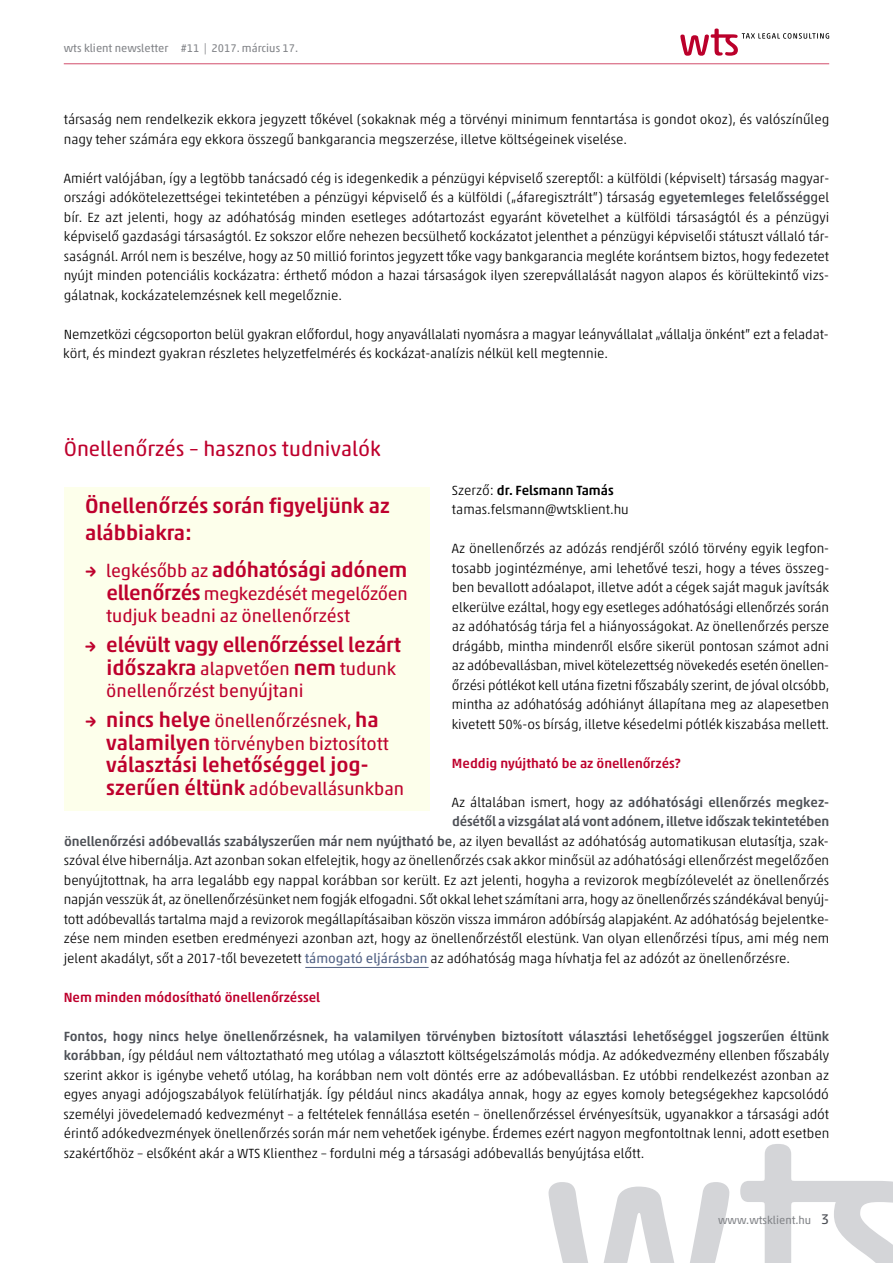
<style>
.page{position:relative;width:893px;height:1263px;background:#fff}
.page>*{position:absolute;margin:0;border:0;box-sizing:border-box;transform-origin:0 0}
.t1{font:500 21px/27px "Akko Pro";color:#be002d}
.t2{font:21px "Akko Rounded Pro";color:#be002d}
.t3{font:18px/22.5px "Akko Pro";color:#be002d}
.t4{font:300 13.5px/19.5px "Akko Pro";color:#000}
.t5{font:500 13.5px "Akko Pro";letter-spacing:-.01em;color:#4e5157}
.t6{font:500 13.5px "Akko Pro";color:#be002d}
.t7{font:11.25px "Akko Pro";color:#838589}
.s1{font-weight:500;color:#4e5157}
.s2{font-weight:500}
.s3{font-weight:300;color:#000}
.s4{font-weight:400;color:#516184}
.s5{font-family:"Akko Rounded Pro";font-size:18px}
.s6{font-weight:400;font-size:18px}
.s7{font-weight:500;font-size:21px}
.s8{font-family:"Akko Rounded Pro";font-weight:500}
.s9{font-size:14.25px;color:#4e5157}
</style>
<div class="page">
<svg style="left:549px;top:1182px;width:180px;height:81px"></svg>
<svg style="left:740px;top:1144px;width:153px;height:119px"></svg>
<svg style="left:680px;top:29px;width:149px;height:27px"></svg>
<hr style="left:64px;top:64px;width:765px;height:1px;background:#d24d6c">
<div style="left:64px;top:487px;width:365px;height:323px;background:#fdffeb"></div>
<hr style="left:305px;top:967px;width:124px;height:1px;background:#516184">
<p class="t7" style="left:64px;top:42px;width:236px">wts klient newsletter #11 | 2017. március 17.</p>
<p class="t4" style="left:64px;top:109px;width:767px">társaság nem rendelkezik ekkora jegyzett tőkével (sokaknak még a törvényi minimum fenntartása is gondot okoz), és valószínűleg nagy teher számára egy ekkora összegű bankgarancia megszerzése, illetve költségeinek viselése.</p>
<p class="t4" style="left:64px;top:168px;width:767px;text-align:justify">Amiért valójában, így a legtöbb tanácsadó cég is idegenkedik a pénzügyi képviselő szereptől: a külföldi (képviselt) társaság magyar&shy;országi adókötelezettségei tekintetében a pénzügyi képviselő és a külföldi („áfaregisztrált”) társaság <span class="s1">egyetemleges felelősség</span>gel bír. Ez azt jelenti, hogy az adóhatóság minden esetleges adótartozást egyaránt követelhet a külföldi társaságtól és a pénzügyi képviselő gazdasági társaságtól. Ez sokszor előre nehezen becsülhető kockázatot jelenthet a pénzügyi képviselői státuszt vállaló tár&shy;saságnál. Arról nem is beszélve, hogy az 50 millió forintos jegyzett tőke vagy bankgarancia megléte korántsem biztos, hogy fedezetet nyújt minden potenciális kockázatra: érthető módon a hazai társaságok ilyen szerepvállalását nagyon alapos és körültekintő vizs&shy;gálatnak, kockázatelemzésnek kell megelőznie.</p>
<p class="t4" style="left:63px;top:324px;width:767px">Nemzetközi cégcsoporton belül gyakran előfordul, hogy anyavállalati nyomásra a magyar leányvállalat „vállalja önként” ezt a feladat&shy;kört, és mindezt gyakran részletes helyzetfelmérés és kockázat-analízis nélkül kell megtennie.</p>
<h1 class="t2" style="left:64px;top:435px;width:319px">Önellenőrzés – hasznos tudnivalók</h1>
<p class="t4" style="left:452px;top:480px;width:178px">Szerző: <span class="s2">dr. Felsmann Tamás </span>tamas.felsmann@wtsklient.hu</p>
<p class="t4" style="left:452px;top:538px;width:379px;text-align:justify">Az önellenőrzés az adózás rendjéről szóló törvény egyik legfon&shy;tosabb jogintézménye, ami lehetővé teszi, hogy a téves összeg&shy;ben bevallott adóalapot, illetve adót a cégek saját maguk javítsák elkerülve ezáltal, hogy egy esetleges adóhatósági ellenőrzés során az adóhatóság tárja fel a hiányosságokat. Az önellenőrzés persze drágább, mintha mindenről elsőre sikerül pontosan számot adni az adóbevallásban,mivel kötelezettség növekedés esetén önellen&shy;őrzési pótlékot kell utána fizetni főszabály szerint, de jóval olcsóbb, mintha az adóhatóság adóhiányt állapítana meg az alapesetben kivetett 50%-os bírság, illetve késedelmi pótlék kiszabása mellett.</p>
<p class="t6" style="left:452px;top:755px;width:230px">Meddig nyújtható be az önellenőrzés?</p>
<p class="t5" style="left:452px;top:794px;width:379px"><span class="s3">Az általában ismert, hogy</span> az adóhatósági ellenőrzés megkez-</p>
<p class="t5" style="left:452px;top:813px;width:379px">désétől a vizsgálat alá vont adónem,illetve időszak tekintetében</p>
<p class="t4" style="left:64px;top:831px;width:766px"><span class="s1">önellenőrzési adóbevallás szabályszerűen már nem nyújtható be</span>, az ilyen bevallást az adóhatóság automatikusan elutasítja, szak-</p>
<p class="t4" style="left:64px;top:850px;width:767px">szóval élve hibernálja. Azt azonban sokan elfelejtik, hogy az önellenőrzés csak akkor minősül az adóhatósági ellenőrzést megelőzően</p>
<p class="t4" style="left:64px;top:870px;width:767px">benyújtottnak, ha arra legalább egy nappal korábban sor került. Ez azt jelenti, hogyha a revizorok megbízólevelét az önellenőrzés</p>
<p class="t4" style="left:64px;top:889px;width:767px">napján vesszük át, az önellenőrzésünket nem fogják elfogadni. Sőt okkal lehet számítani arra, hogy az önellenőrzés szándékával benyúj-</p>
<p class="t4" style="left:64px;top:909px;width:767px">tott adóbevallás tartalma majd a revizorok megállapításaiban köszön vissza immáron adóbírság alapjaként. Az adóhatóság bejelentke-</p>
<p class="t4" style="left:64px;top:928px;width:767px">zése nem minden esetben eredményezi azonban azt, hogy az önellenőrzéstől elestünk. Van olyan ellenőrzési típus, ami még nem</p>
<p class="t4" style="left:64px;top:948px;width:728px">jelent akadályt, sőt a 2017-től bevezetett <span class="s4">támogató eljárásban</span> az adóhatóság maga hívhatja fel az adózót az önellenőrzésre.</p>
<p class="t6" style="left:64px;top:989px;width:258px">Nem minden módosítható önellenőrzéssel</p>
<p class="t4" style="left:64px;top:1026px;width:767px;text-align:justify"><span class="s1">Fontos, hogy nincs helye önellenőrzésnek, ha valamilyen törvényben biztosított választási lehetőséggel jogszerűen éltünk korábban</span>, így például nem változtatható meg utólag a választott költségelszámolás módja. Az adókedvezmény ellenben főszabály szerint akkor is igénybe vehető utólag, ha korábban nem volt döntés erre az adóbevallásban. Ez utóbbi rendelkezést azonban az egyes anyagi adójogszabályok felülírhatják. Így például nincs akadálya annak, hogy az egyes komoly betegségekhez kapcsolódó személyi jövedelemadó kedvezményt – a feltételek fennállása esetén – önellenőrzéssel érvényesítsük, ugyanakkor a társasági adót érintő adókedvezmények önellenőrzés során már nem vehetőek igénybe. Érdemes ezért nagyon megfontoltnak lenni, adott esetben szakértőhöz – elsőként akár a WTS Klienthez – fordulni még a társasági adóbevallás benyújtása előtt.</p>
<h1 class="t1" style="left:85px;top:492px;width:306px">Önellenőrzés során figyeljünk az alábbiakra:</h1>
<h1 class="t1" style="left:85px;top:556px;width:324px"><span class="s5">→</span> <span class="s6">legkésőbb az</span> adóhatósági adónem</h1>
<h2 class="t3" style="left:106px;top:582px;width:303px"><span class="s7">ellenőrzés</span> megkezdését megelőzően tudjuk beadni az önellenőrzést</h2>
<h1 class="t1" style="left:85px;top:631px;width:318px"><span class="s5">→</span> elévült vagy ellenőrzéssel lezárt</h1>
<h2 class="t3" style="left:106px;top:657px;width:291px"><span class="s7">időszakra</span> alapvetően <span class="s7">nem</span> tudunk önellenőrzést benyújtani</h2>
<h2 class="t3" style="left:106px;top:709px;width:284px;text-indent:-21px"><span class="s8">→</span> <span class="s7">nincs helye</span> önellenőrzésnek, <span class="s7">ha valamilyen</span> törvényben biztosított</h2>
<h1 class="t1" style="left:106px;top:751px;width:264px">választási lehetőséggel jog-</h1>
<h2 class="t3" style="left:106px;top:777px;width:299px"><span class="s7">szerűen éltünk</span> adóbevallásunkban</h2>
<p class="t7" style="left:718px;top:1213px;width:113px">www.wtsklient.hu <span class="s9">3</span></p>
</div>
